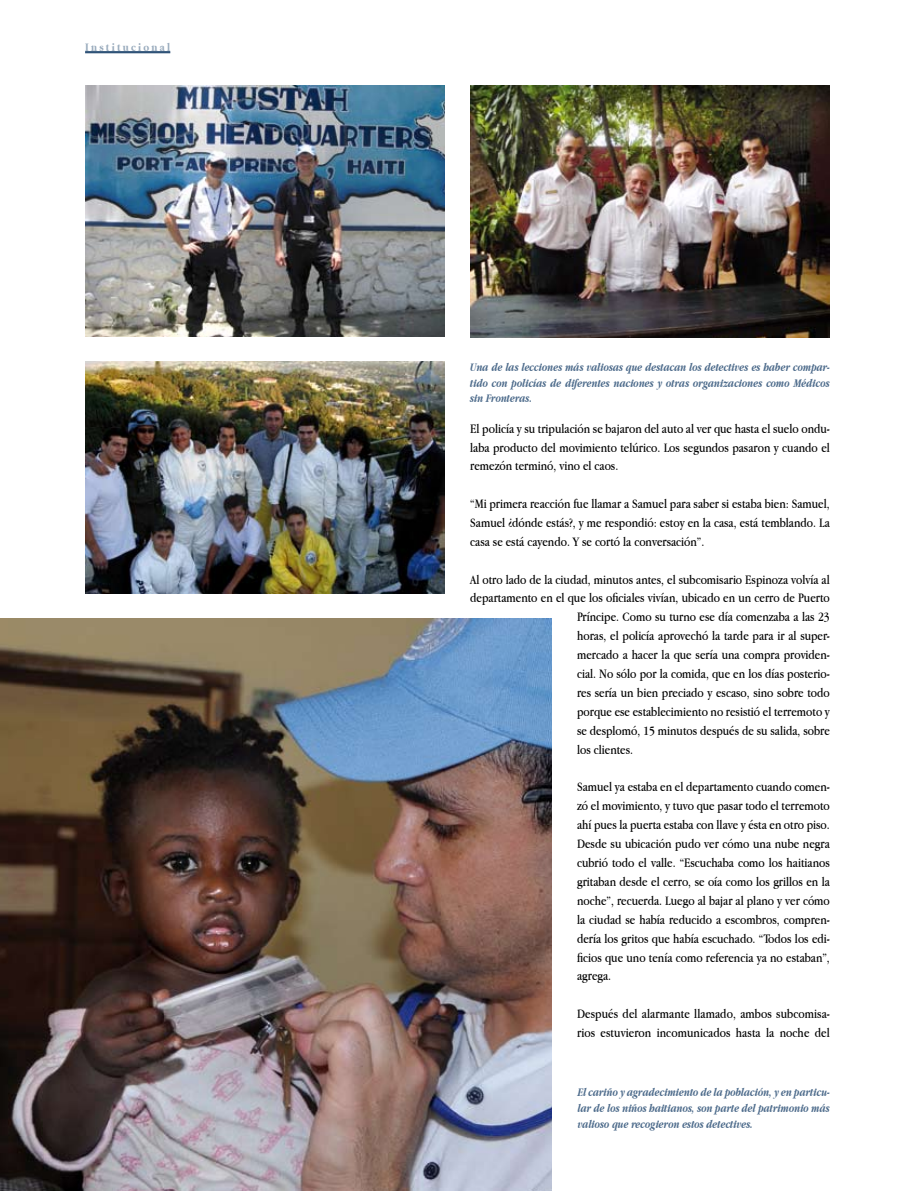
<style>
.page{position:relative;width:915px;height:1191px;background:#fff}
.page>*{position:absolute;margin:0;border:0;box-sizing:border-box;transform-origin:0 0}
.t1{font:13.5px/18.9px "Apple Garamond";color:#000;text-align:justify}
.t2{font:italic 700 12px/15.6px "Apple Garamond";color:#4d6b8b;text-align:justify;scale:.95 1}
.t3{font:700 12px "Apple Garamond";letter-spacing:.185em;color:#99abbd}
</style>
<div class="page">
<img style="left:85px;top:85px;width:359px;height:251px">
<img style="left:470px;top:85px;width:359px;height:253px">
<img style="left:85px;top:362px;width:359px;height:231px">
<img style="left:0;top:619px;width:551px;height:572px">
<hr style="left:85px;top:51px;width:85px;height:1px;background:#002c5a">
<hr style="left:85px;top:52px;width:85px;height:1px;background:#002c5a">
<p class="t3" style="left:85px;top:40px;width:87px">Institucional</p>
<p class="t2" style="left:470px;top:359px;width:380px">Una de las lecciones más valiosas que destacan los detectives es haber compar&shy;tido con policías de diferentes naciones y otras organizaciones como Médicos sin Fronteras.</p>
<p class="t1" style="left:470px;top:418px;width:361px">El policía y su tripulación se bajaron del auto al ver que hasta el suelo ondu&shy;laba producto del movimiento telúrico. Los segundos pasaron y cuando el remezón terminó, vino el caos.</p>
<p class="t1" style="left:470px;top:494px;width:361px">“Mi primera reacción fue llamar a Samuel para saber si estaba bien: Samuel, Samuel ¿dónde estás?, y me respondió: estoy en la casa, está temblando. La casa se está cayendo. Y se cortó la conversación”.</p>
<p class="t1" style="left:470px;top:569px;width:361px">Al otro lado de la ciudad, minutos antes, el subcomisario Espinoza volvía al</p>
<p class="t1" style="left:470px;top:588px;width:361px">departamento en el que los oficiales vivían, ubicado en un cerro de Puerto</p>
<p class="t1" style="left:577px;top:607px;width:254px">Príncipe. Como su turno ese día comenzaba a las 23</p>
<p class="t1" style="left:577px;top:626px;width:254px">horas, el policía aprovechó la tarde para ir al super-</p>
<p class="t1" style="left:577px;top:645px;width:254px">mercado a hacer la que sería una compra providen-</p>
<p class="t1" style="left:577px;top:664px;width:254px">cial. No sólo por la comida, que en los días posterio-</p>
<p class="t1" style="left:577px;top:683px;width:254px">res sería un bien preciado y escaso, sino sobre todo</p>
<p class="t1" style="left:577px;top:702px;width:254px">porque ese establecimiento no resistió el terremoto y</p>
<p class="t1" style="left:577px;top:721px;width:254px">se desplomó, 15 minutos después de su salida, sobre</p>
<p class="t1" style="left:577px;top:739px;width:58px">los clientes.</p>
<p class="t1" style="left:577px;top:777px;width:254px">Samuel ya estaba en el departamento cuando comen&shy;zó el movimiento, y tuvo que pasar todo el terremoto ahí pues la puerta estaba con llave y ésta en otro piso.<br>Desde su ubicación pudo ver cómo una nube negra cubrió todo el valle. “Escuchaba como los haitianos gritaban desde el cerro, se oía como los grillos en la noche”, recuerda. Luego al bajar al plano y ver cómo la ciudad se había reducido a escombros, compren&shy;dería los gritos que había escuchado. “Todos los edi&shy;ficios que uno tenía como referencia ya no estaban”, agrega.</p>
<p class="t1" style="left:577px;top:1004px;width:254px">Después del alarmante llamado, ambos subcomisa&shy;rios estuvieron incomunicados hasta la noche del</p>
<p class="t2" style="left:577px;top:1084px;width:266px">El cariño y agradecimiento de la población, y en particu&shy;lar de los niños haitianos, son parte del patrimonio más valioso que recogieron estos detectives.</p>
</div>
